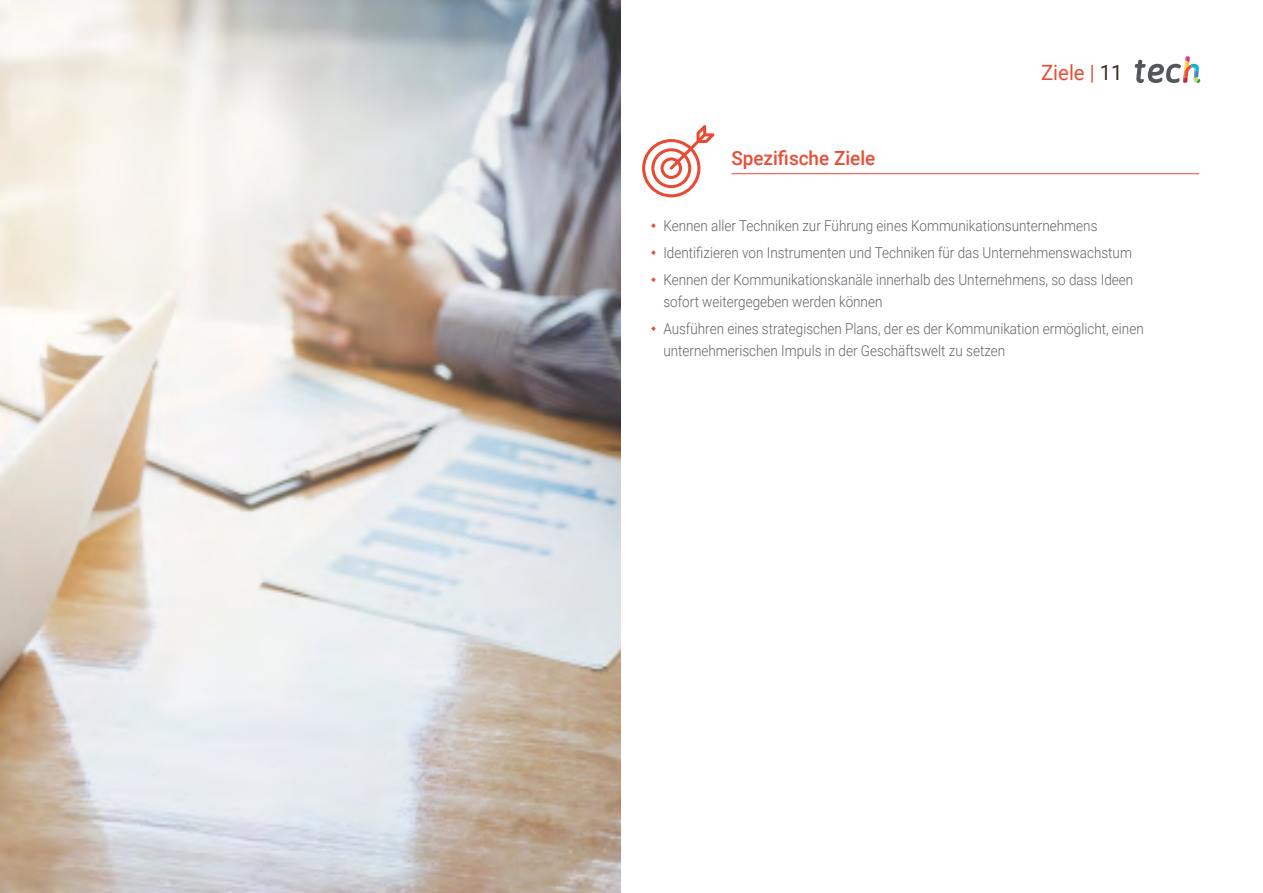
<style>
.page{position:relative;width:1263px;height:893px;background:#fff}
.page>*{position:absolute;margin:0;border:0;box-sizing:border-box;transform-origin:0 0}
.t1{font:21px "Roboto";color:#e94d35}
.t2{font:500 19.5px "Roboto";color:#e94d35}
.t3{font:300 15px/26.7px "Roboto";color:#61646a;scale:.9 1}
.s1{color:#e94d36}
.s2{color:#312e20}
</style>
<div class="page">
<hr style="left:731px;top:173px;width:468px;height:1px;background:#e94d35">
<svg style="left:642px;top:125px;width:72px;height:72px"></svg>
<svg style="left:1135px;top:56px;width:65px;height:27px"></svg>
<img style="left:0;top:0;width:621px;height:893px">
<h2 class="t2" style="left:731px;top:144px;width:145px">Spezifische Ziele</h2>
<h1 class="t1" style="left:1041px;top:57px;width:83px">Ziele <span class="s1">|</span> <span class="s2">11</span></h1>
<p class="t3" style="left:663px;top:212px;width:523px">Kennen aller Techniken zur Führung eines Kommunikationsunternehmens<br>Identifizieren von Instrumenten und Techniken für das Unternehmenswachstum<br>Kennen der Kommunikationskanäle innerhalb des Unternehmens, so dass Ideen</p>
<p class="t3" style="left:663px;top:288px;width:535px">sofort weitergegeben werden können<br>Ausführen eines strategischen Plans, der es der Kommunikation ermöglicht, einen</p>
<p class="t3" style="left:663px;top:337px;width:381px">unternehmerischen Impuls in der Geschäftswelt zu setzen</p>
</div>
